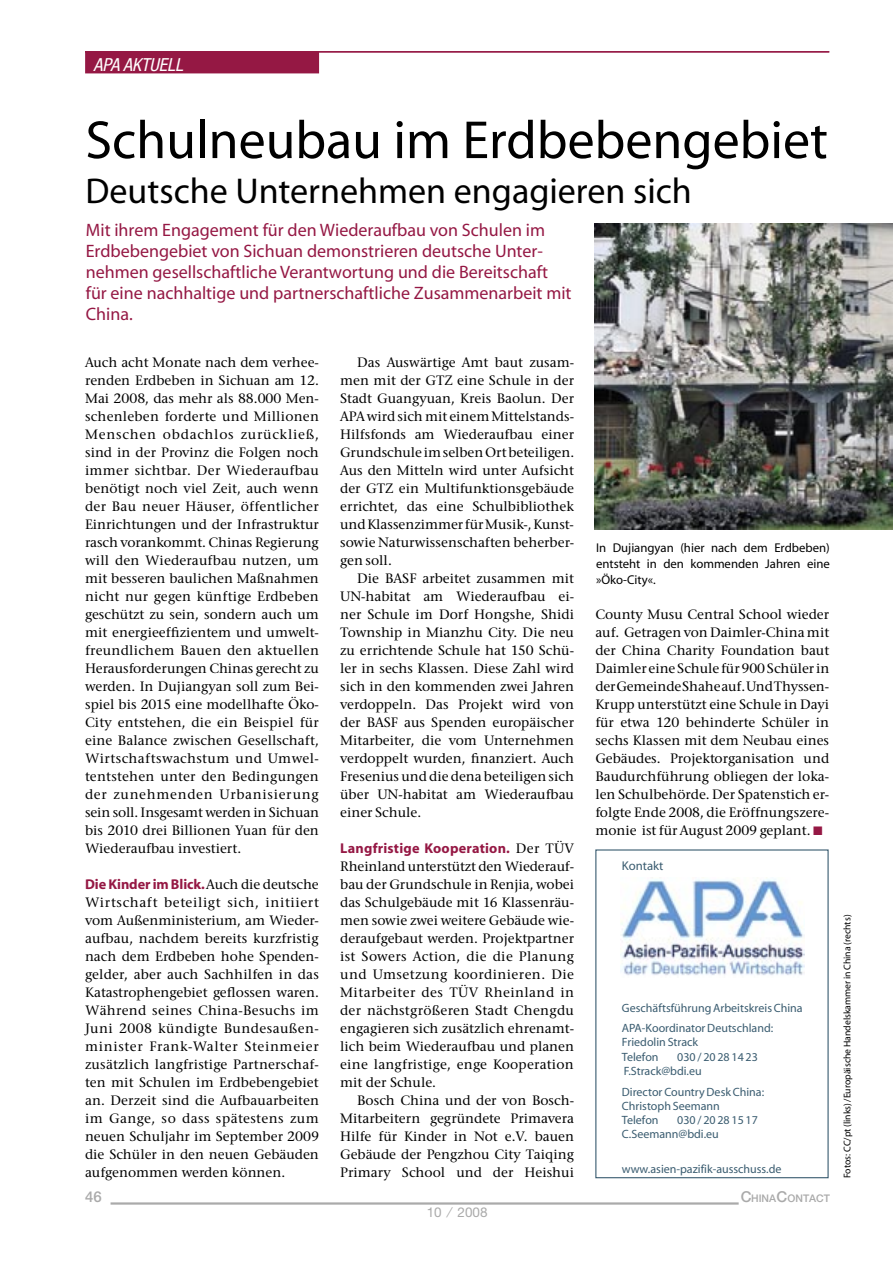
<style>
.page{position:relative;width:893px;height:1263px;background:#fff}
.page>*{position:absolute;margin:0;border:0;box-sizing:border-box;transform-origin:0 0}
.ÜS_groß{font:54px "Myriad";color:#000}
.ÜS_klein{font:36px "Myriad";color:#000}
.Vorspann{font:18px/21px "Myriad";color:#951844}
.Grundtext_Paginierung{font:italic condensed 18px "Helvetica Neue";color:#fff}
.Grundtext_Paginierung-2{font:500 15px "Helvetica Neue";color:#aaa}
.Grundtext_0{font:500 14.25px/18px "Stone Serif";color:#000;text-align:justify}
.Grundtext{font:500 14.25px/18px "Stone Serif";color:#000;text-align:justify}
.Grundtext_Paginierung-3{font:13.5px "Helvetica Neue";color:#aaa}
.Bildunterschrift{font:12.75px/15.8px "Myriad";color:#000;text-align:justify}
.Adresse{font:12.75px "Myriad";color:#3a5c70}
.Adresse_Autor{font:12px/14.2px "Myriad";color:#3a5c70}
.Grundtext_Paginierung-4{font:500 10.5px "Helvetica Neue";color:#aaa}
.Bildunterschrift-2{font:9.75px "Myriad";color:#000}
.s1{font-family:"Myriad";font-weight:700;color:#951844}
.s2{font-size:15px}
</style>
<div class="page">
<img style="left:621px;top:877px;width:183px;height:98px">
<hr style="left:85px;top:51px;width:744px;height:2px;background:#951844">
<div style="left:86px;top:52px;width:232px;height:21px;background:#951844"></div>
<hr style="left:111px;top:1202px;width:628px;height:2px;background:#aaa">
<img style="left:594px;top:224px;width:299px;height:306px">
<p class="Grundtext_Paginierung" style="left:94px;top:54px;width:91px">APA AKTUELL</p>
<p class="ÜS_groß" style="left:85px;top:113px;width:744px">Schulneubau im Erdbebengebiet</p>
<p class="ÜS_klein" style="left:85px;top:173px;width:608px">Deutsche Unternehmen engagieren sich</p>
<p class="Vorspann" style="left:86px;top:221px;width:487px">Mit ihrem Engagement für den Wiederaufbau von Schulen im Erdbebengebiet von Sichuan demonstrieren deutsche Unter&shy;nehmen gesellschaftliche Verantwortung und die Bereitschaft für eine nachhaltige und partnerschaftliche Zusammenarbeit mit China.</p>
<p class="Grundtext_0" style="left:85px;top:353px;width:236px">Auch acht Monate nach dem verhee&shy;renden Erdbeben in Sichuan am 12.<br>Mai 2008, das mehr als 88.000 Men&shy;schenleben forderte und Millionen Menschen obdachlos zurückließ, sind in der Provinz die Folgen noch immer sichtbar. Der Wiederaufbau benötigt noch viel Zeit, auch wenn der Bau neuer Häuser, öffentlicher Einrichtungen und der Infrastruktur rasch vorankommt. Chinas Regierung will den Wiederaufbau nutzen, um mit besseren baulichen Maßnahmen nicht nur gegen künftige Erdbeben geschützt zu sein, sondern auch um mit energieeffizientem und umwelt&shy;freundlichem Bauen den aktuellen Herausforderungen Chinas gerecht zu werden. In Dujiangyan soll zum Bei&shy;spiel bis 2015 eine modellhafte Öko-City entstehen, die ein Beispiel für eine Balance zwischen Gesellschaft, Wirtschaftswachstum und Umwel&shy;tentstehen unter den Bedingungen der zunehmenden Urbanisierung sein soll. Insgesamt werden in Sichuan bis 2010 drei Billionen Yuan für den Wiederaufbau investiert.</p>
<p class="Grundtext_0" style="left:85px;top:875px;width:235px"><span class="s1">Die Kinder im Blick.</span> Auch die deutsche Wirtschaft beteiligt sich, initiiert vom Außenministerium, am Wieder&shy;aufbau, nachdem bereits kurzfristig nach dem Erdbeben hohe Spenden&shy;gelder, aber auch Sachhilfen in das Katastrophengebiet geflossen waren.<br>Während seines China-Besuchs im Juni 2008 kündigte Bundesaußen&shy;minister Frank-Walter Steinmeier zusätzlich langfristige Partnerschaf&shy;ten mit Schulen im Erdbebengebiet an. Derzeit sind die Aufbauarbeiten im Gange, so dass spätestens zum neuen Schuljahr im September 2009 die Schüler in den neuen Gebäuden aufgenommen werden können.</p>
<p class="Grundtext" style="left:340px;top:353px;width:235px;text-indent:17px">Das Auswärtige Amt baut zusam&shy;men mit der GTZ eine Schule in der Stadt Guangyuan, Kreis Baolun. Der APA wird sich mit einem Mittelstands-Hilfsfonds am Wiederaufbau einer Grundschule im selben Ort beteiligen.<br>Aus den Mitteln wird unter Aufsicht der GTZ ein Multifunktionsgebäude errichtet, das eine Schulbibliothek und Klassenzimmer für Musik-, Kunst&shy;sowie Naturwissenschaften beherber&shy;gen soll.</p>
<p class="Grundtext" style="left:340px;top:569px;width:235px;text-indent:17px">Die BASF arbeitet zusammen mit UN-habitat am Wiederaufbau ei&shy;ner Schule im Dorf Hongshe, Shidi Township in Mianzhu City. Die neu zu errichtende Schule hat 150 Schü&shy;ler in sechs Klassen. Diese Zahl wird sich in den kommenden zwei Jahren verdoppeln. Das Projekt wird von der BASF aus Spenden europäischer Mitarbeiter, die vom Unternehmen verdoppelt wurden, finanziert. Auch Fresenius und die dena beteiligen sich über UN-habitat am Wiederaufbau einer Schule.</p>
<p class="Grundtext_0" style="left:340px;top:839px;width:235px"><span class="s1">Langfristige Kooperation.</span> Der TÜV Rheinland unterstützt den Wiederauf&shy;bau der Grundschule in Renjia, wobei das Schulgebäude mit 16 Klassenräu&shy;men sowie zwei weitere Gebäude wie&shy;deraufgebaut werden. Projektpartner ist Sowers Action, die die Planung und Umsetzung koordinieren. Die Mitarbeiter des TÜV Rheinland in der nächstgrößeren Stadt Chengdu engagieren sich zusätzlich ehrenamt&shy;lich beim Wiederaufbau und planen eine langfristige, enge Kooperation mit der Schule.</p>
<p class="Grundtext" style="left:340px;top:1091px;width:235px;text-indent:17px">Bosch China und der von Bosch-Mitarbeitern gegründete Primavera Hilfe für Kinder in Not e.V. bauen Gebäude der Pengzhou City Taiqing Primary School und der Heishui</p>
<p class="Bildunterschrift" style="left:596px;top:541px;width:235px">In Dujiangyan (hier nach dem Erdbeben) entsteht in den kommenden Jahren eine »Öko-City«.</p>
<p class="Grundtext" style="left:595px;top:605px;width:235px">County Musu Central School wieder auf. Getragen von Daimler-China mit der China Charity Foundation baut Daimler eine Schule für 900 Schüler in der Gemeinde Shahe auf. Und Thyssen-Krupp unterstützt eine Schule in Dayi für etwa 120 behinderte Schüler in sechs Klassen mit dem Neubau eines Gebäudes. Projektorganisation und Baudurchführung obliegen der loka&shy;len Schulbehörde. Der Spatenstich er&shy;folgte Ende 2008, die Eröffnungszere&shy;monie ist für August 2009 geplant.</p>
<p class="Adresse" style="left:622px;top:859px;width:43px">Kontakt</p>
<p class="Adresse_Autor" style="left:622px;top:1001px;width:182px">Geschäftsführung Arbeitskreis China</p>
<p class="Adresse_Autor" style="left:622px;top:1021px;width:153px">APA-Koordinator Deutschland:<br>Friedolin Strack<br>Telefon</p>
<p class="Adresse_Autor" style="left:624px;top:1050px;width:136px;text-indent:53px">030 / 20 28 14 23<br>F.Strack@bdi.eu</p>
<p class="Adresse_Autor" style="left:622px;top:1085px;width:144px">Director Country Desk China:<br>Christoph Seemann<br>Telefon</p>
<p class="Adresse_Autor" style="left:622px;top:1113px;width:137px;text-indent:55px">030 / 20 28 15 17<br>C.Seemann@bdi.eu</p>
<p class="Adresse_Autor" style="left:622px;top:1162px;width:161px">www.asien-pazifik-ausschuss.de</p>
<p class="Grundtext_Paginierung-2" style="left:85px;top:1188px;width:18px">46</p>
<p class="Grundtext_Paginierung-4" style="left:741px;top:1192px;width:91px"><span class="s2">C</span>HINA<span class="s2">C</span>ONTACT</p>
<p class="Grundtext_Paginierung-3" style="left:427px;top:1204px;width:62px">10 ⁄ 2008</p>
<p class="Bildunterschrift-2" style="left:842px;top:1178px;width:265px;rotate:-90deg">Fotos: CC/pt (links) /Europäische Handelskammer in China (rechts)</p>
</div>
